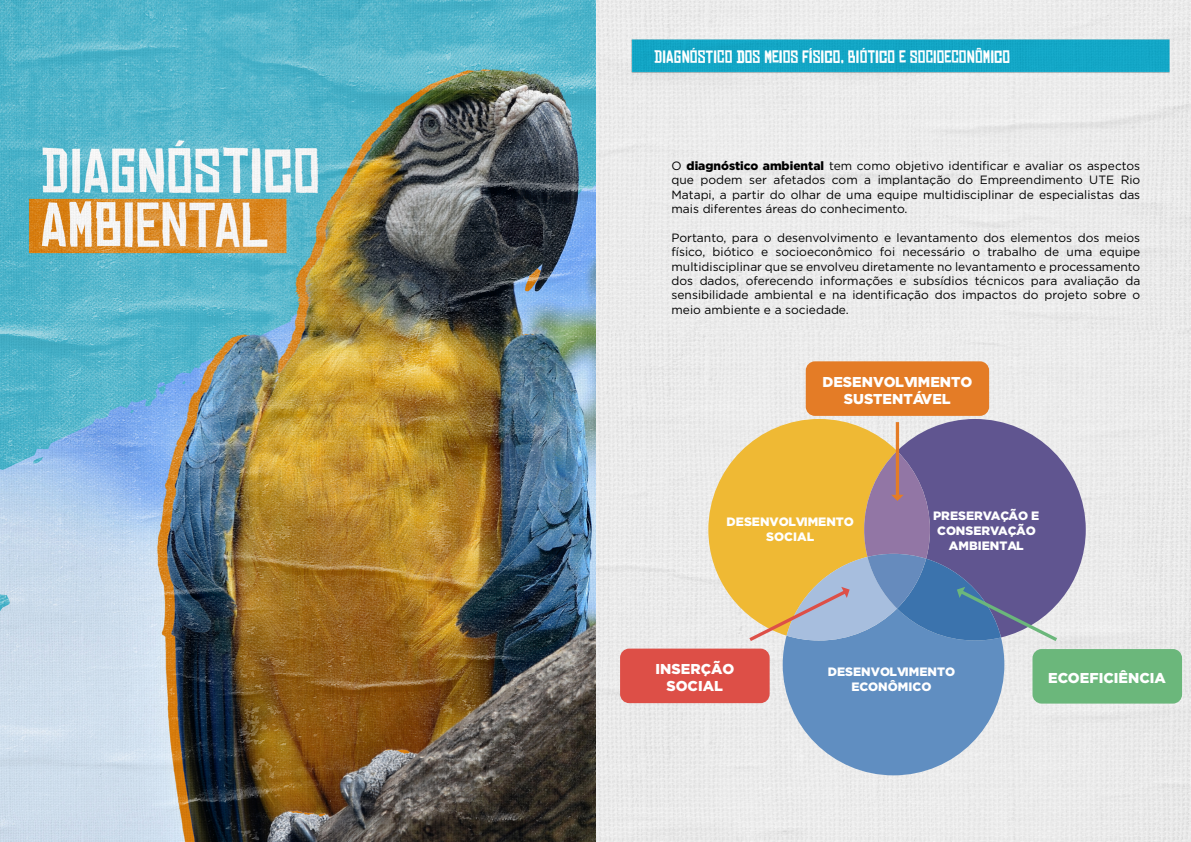
<style>
.page{position:relative;width:1191px;height:842px;background:#fff}
.page>*{position:absolute;margin:0;border:0;box-sizing:border-box;transform-origin:0 0}
.t1{font:17px "Chinese Rocks Rg";color:#fff}
.t2{font:900 14.3px/17.2px "Gotham";color:#fff;text-align:center}
.t3{font:900 12.2px/14.6px "Gotham";color:#fff;text-align:center}
.t4{font:12px/14.4px "Gotham";color:#000;text-align:justify}
.s1{font-weight:900}
</style>
<div class="page">
<div style="left:595px;top:0;width:596px;height:842px;background:#ebebeb"></div>
<img style="left:0;top:0;width:595px;height:842px">
<img style="left:602px;top:26px;width:589px;height:60px">
<svg style="left:708px;top:419px;width:189px;height:217px;background:#ecd08a"></svg>
<svg style="left:897px;top:419px;width:188px;height:218px;background:#aba6c1"></svg>
<div style="left:620px;top:649px;width:149px;height:54px;background:#dd4f47;border-radius:9px"></div>
<div style="left:805px;top:361px;width:184px;height:55px;background:#e47c26;border-radius:9px"></div>
<div style="left:1032px;top:649px;width:150px;height:55px;background:#6bb77b;border-radius:9px"></div>
<svg style="left:749px;top:422px;width:308px;height:353px;background:#98999e"></svg>
<h1 class="t1" style="left:654px;top:48px;width:52px">DIAGNÓSTICO</h1>
<h1 class="t1" style="left:736px;top:48px;width:43px">DOS MEIOS</h1>
<h1 class="t1" style="left:802px;top:48px;width:124px">FÍSICO, BIÓTICO E SOCIOECON</h1>
<h1 class="t1" style="left:975px;top:48px;width:36px">ÔMICO</h1>
<p class="t4" style="left:671px;top:158px;width:470px">O <span class="s1">diagnóstico ambiental</span> tem como objetivo identificar e avaliar os aspectos que podem ser afetados com a implantação do Empreendimento UTE Rio Matapi, a partir do olhar de uma equipe multidisciplinar de especialistas das mais diferentes áreas do conhecimento.</p>
<p class="t4" style="left:671px;top:230px;width:470px">Portanto, para o desenvolvimento e levantamento dos elementos dos meios físico, biótico e socioeconômico foi necessário o trabalho de uma equipe multidisciplinar que se envolveu diretamente no levantamento e processamento dos dados, oferecendo informações e subsídios técnicos para avaliação da sensibilidade ambiental e na identificação dos impactos do projeto sobre o meio ambiente e a sociedade.</p>
<p class="t2" style="left:822px;top:373px;width:152px">DESENVOLVIMENTO<br>SUSTENTÁVEL</p>
<p class="t3" style="left:726px;top:515px;width:129px">DESENVOLVIMENTO<br>SOCIAL</p>
<p class="t3" style="left:933px;top:509px;width:108px">PRESERVAÇÃO E<br>CONSERVAÇÃO<br>AMBIENTAL</p>
<p class="t2" style="left:655px;top:660px;width:80px">INSERÇÃO<br>SOCIAL</p>
<p class="t3" style="left:828px;top:664px;width:129px">DESENVOLVIMENTO<br>ECONÔMICO</p>
<p class="t2" style="left:1048px;top:669px;width:119px">ECOEFICIÊNCIA</p>
</div>
